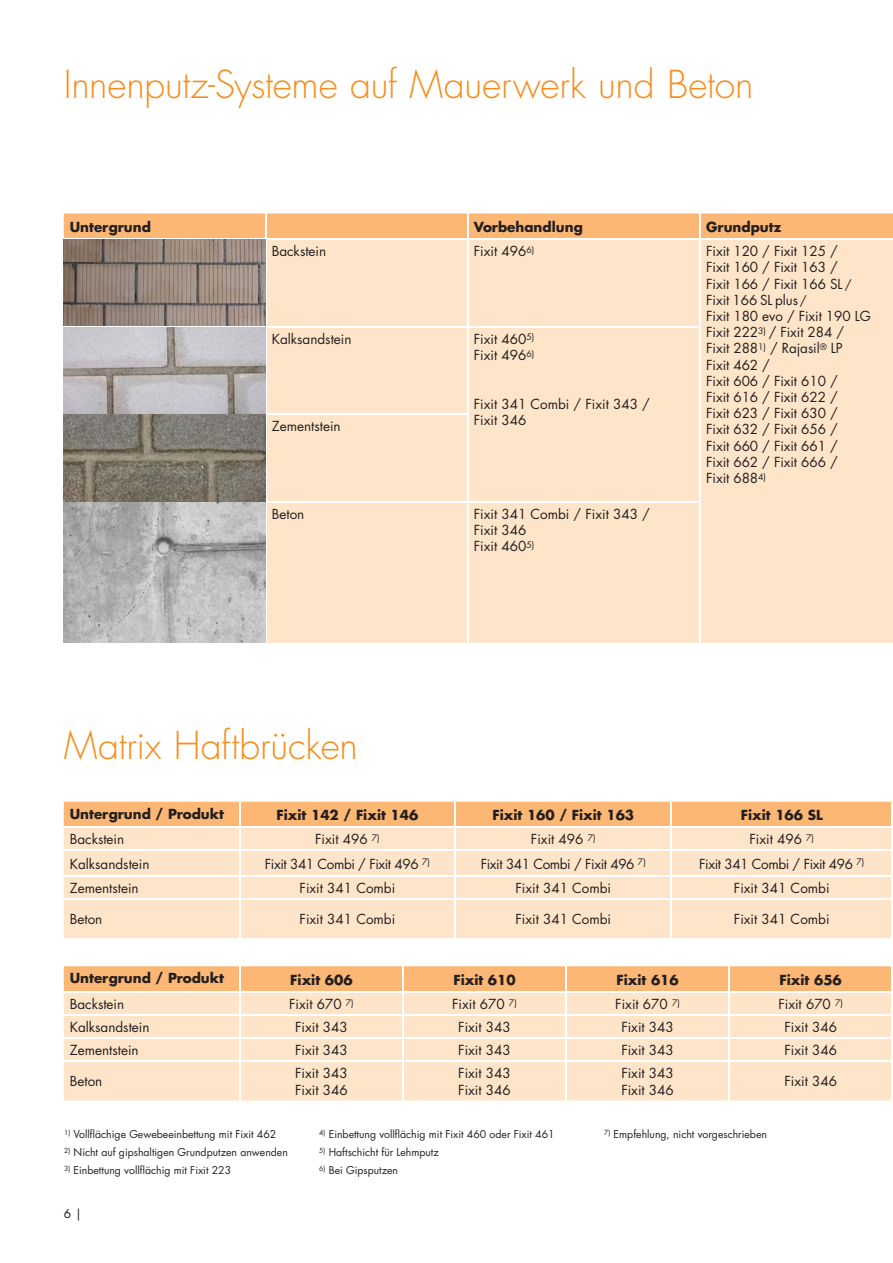
<style>
.page{position:relative;width:893px;height:1263px;background:#fff}
.page>*{position:absolute;margin:0;border:0;box-sizing:border-box;transform-origin:0 0}
.t1{font:300 37.5px "Futura Std";letter-spacing:-.005em;color:#f68e1e}
.t2{font:13.5px/16.2px "Futura Std";color:#231f20}
.t3{font:700 13.5px "Futura Std";color:#231f20}
.t4{font:13.5px "Futura Std";letter-spacing:-.03em;color:#231f20}
.t5{font:12px "Futura Std";color:#231f20}
.t6{font:10.5px "Futura Std";color:#231f20}
.s1{font-size:12px}
</style>
<div class="page">
<div style="left:267px;top:240px;width:626px;height:403px;background:#fee5c9"></div>
<hr style="left:467px;top:240px;width:1px;height:86px;background:#fff">
<hr style="left:699px;top:240px;width:2px;height:86px;background:#fff">
<hr style="left:266px;top:326px;width:202px;height:1px;background:#fff">
<hr style="left:468px;top:326px;width:233px;height:1px;background:#fff">
<hr style="left:467px;top:327px;width:1px;height:86px;background:#fff">
<hr style="left:699px;top:327px;width:2px;height:87px;background:#fff">
<hr style="left:699px;top:414px;width:2px;height:87px;background:#fff">
<hr style="left:266px;top:413px;width:202px;height:2px;background:#fff">
<hr style="left:467px;top:415px;width:1px;height:86px;background:#fff">
<hr style="left:266px;top:501px;width:202px;height:1px;background:#fff">
<hr style="left:468px;top:501px;width:233px;height:1px;background:#fff">
<hr style="left:467px;top:502px;width:1px;height:141px;background:#fff">
<hr style="left:699px;top:502px;width:2px;height:141px;background:#fff">
<div style="left:64px;top:213px;width:829px;height:25px;background:#fbb773"></div>
<hr style="left:699px;top:213px;width:2px;height:25px;background:#fff">
<img style="left:64px;top:240px;width:201px;height:173px">
<img style="left:64px;top:415px;width:201px;height:228px">
<div style="left:64px;top:900px;width:827px;height:38px;background:#fee5c9"></div>
<hr style="left:239px;top:899px;width:1px;height:39px;background:#fff">
<hr style="left:455px;top:899px;width:1px;height:39px;background:#fff">
<hr style="left:670px;top:899px;width:2px;height:39px;background:#fff">
<svg style="left:64px;top:802px;width:827px;height:96px;background:#fddbb7"></svg>
<div style="left:64px;top:993px;width:827px;height:107px;background:#fee5c9"></div>
<hr style="left:402px;top:992px;width:2px;height:22px;background:#fff">
<hr style="left:565px;top:992px;width:2px;height:22px;background:#fff">
<hr style="left:728px;top:992px;width:2px;height:22px;background:#fff">
<div style="left:64px;top:966px;width:827px;height:25px;background:#fbb773"></div>
<hr style="left:240px;top:1014px;width:163px;height:2px;background:#fff">
<hr style="left:403px;top:1014px;width:163px;height:2px;background:#fff">
<hr style="left:402px;top:1016px;width:2px;height:21px;background:#fff">
<hr style="left:566px;top:1014px;width:163px;height:2px;background:#fff">
<hr style="left:565px;top:1016px;width:2px;height:21px;background:#fff">
<hr style="left:729px;top:1014px;width:163px;height:2px;background:#fff">
<hr style="left:728px;top:1016px;width:2px;height:21px;background:#fff">
<hr style="left:240px;top:1037px;width:163px;height:2px;background:#fff">
<hr style="left:403px;top:1037px;width:163px;height:2px;background:#fff">
<hr style="left:402px;top:1039px;width:2px;height:21px;background:#fff">
<hr style="left:566px;top:1037px;width:163px;height:2px;background:#fff">
<hr style="left:565px;top:1039px;width:2px;height:21px;background:#fff">
<hr style="left:729px;top:1037px;width:163px;height:2px;background:#fff">
<hr style="left:728px;top:1039px;width:2px;height:21px;background:#fff">
<hr style="left:240px;top:1060px;width:163px;height:2px;background:#fff">
<hr style="left:403px;top:1060px;width:163px;height:2px;background:#fff">
<hr style="left:402px;top:1062px;width:2px;height:38px;background:#fff">
<hr style="left:566px;top:1060px;width:163px;height:2px;background:#fff">
<hr style="left:565px;top:1062px;width:2px;height:38px;background:#fff">
<hr style="left:729px;top:1060px;width:163px;height:2px;background:#fff">
<hr style="left:728px;top:1062px;width:2px;height:38px;background:#fff">
<hr style="left:239px;top:992px;width:2px;height:22px;background:#fff">
<hr style="left:64px;top:1014px;width:176px;height:2px;background:#fff">
<hr style="left:239px;top:1016px;width:2px;height:21px;background:#fff">
<hr style="left:64px;top:1037px;width:176px;height:2px;background:#fff">
<hr style="left:239px;top:1039px;width:2px;height:21px;background:#fff">
<hr style="left:64px;top:1060px;width:176px;height:2px;background:#fff">
<hr style="left:239px;top:1062px;width:2px;height:38px;background:#fff">
<h1 class="t1" style="left:64px;top:61px;width:691px">Innenputz-Systeme auf Mauerwerk und Beton</h1>
<p class="t3" style="left:70px;top:218px;width:83px">Untergrund</p>
<p class="t3" style="left:474px;top:218px;width:111px">Vorbehandlung</p>
<p class="t3" style="left:706px;top:218px;width:77px">Grundputz</p>
<p class="t2" style="left:272px;top:243px;width:56px">Backstein</p>
<p class="t2" style="left:474px;top:243px;width:62px">Fixit 496<sup>6)</sup></p>
<p class="t2" style="left:706px;top:243px;width:166px">Fixit 120 / Fixit 125 /<br>Fixit 160 / Fixit 163 /<br>Fixit 166 / Fixit 166 SL <span class="s1">/<br></span>Fixit 166 SL plus <span class="s1">/<br></span>Fixit 180 evo / Fixit 190 LG<br>Fixit 222<sup>3)</sup> / Fixit 284 /<br>Fixit 288<sup>1)</sup> / Rajasil<sup>®</sup> LP<br>Fixit 462 /<br>Fixit 606 / Fixit 610 /<br>Fixit 616 / Fixit 622 /<br>Fixit 623 / Fixit 630 /<br>Fixit 632 / Fixit 656 /<br>Fixit 660 / Fixit 661 /<br>Fixit 662 / Fixit 666 /<br>Fixit 688<sup>4)</sup></p>
<p class="t2" style="left:272px;top:331px;width:81px">Kalksandstein</p>
<p class="t2" style="left:474px;top:331px;width:62px">Fixit 460<sup>5)<br></sup>Fixit 496<sup>6)</sup></p>
<p class="t2" style="left:474px;top:396px;width:178px">Fixit 341 Combi / Fixit 343 /<br>Fixit 346</p>
<p class="t2" style="left:272px;top:418px;width:70px">Zementstein</p>
<p class="t2" style="left:272px;top:506px;width:34px">Beton</p>
<p class="t2" style="left:474px;top:506px;width:178px">Fixit 341 Combi / Fixit 343 /<br>Fixit 346<br>Fixit 460<sup>5)</sup></p>
<h1 class="t1" style="left:64px;top:722px;width:296px">Matrix Haftbrücken</h1>
<p class="t3" style="left:70px;top:805px;width:156px">Untergrund / Produkt</p>
<p class="t3" style="left:277px;top:806px;width:143px">Fixit 142 / Fixit 146</p>
<p class="t3" style="left:492px;top:806px;width:143px">Fixit 160 / Fixit 163</p>
<p class="t3" style="left:741px;top:806px;width:83px">Fixit 166 SL</p>
<p class="t2" style="left:70px;top:831px;width:56px">Backstein</p>
<p class="t2" style="left:315px;top:831px;width:66px">Fixit 496 <sup>7)</sup></p>
<p class="t2" style="left:531px;top:831px;width:66px">Fixit 496 <sup>7)</sup></p>
<p class="t2" style="left:749px;top:831px;width:66px">Fixit 496 <sup>7)</sup></p>
<p class="t2" style="left:70px;top:856px;width:81px">Kalksandstein</p>
<p class="t4" style="left:265px;top:855px;width:167px">Fixit 341 Combi / Fixit 496 <sup>7)</sup></p>
<p class="t4" style="left:481px;top:855px;width:167px">Fixit 341 Combi / Fixit 496 <sup>7)</sup></p>
<p class="t4" style="left:699px;top:855px;width:167px">Fixit 341 Combi / Fixit 496 <sup>7)</sup></p>
<p class="t2" style="left:70px;top:880px;width:70px">Zementstein</p>
<p class="t2" style="left:300px;top:880px;width:97px">Fixit 341 Combi</p>
<p class="t2" style="left:515px;top:880px;width:97px">Fixit 341 Combi</p>
<p class="t2" style="left:734px;top:880px;width:97px">Fixit 341 Combi</p>
<p class="t2" style="left:70px;top:911px;width:34px">Beton</p>
<p class="t2" style="left:300px;top:911px;width:97px">Fixit 341 Combi</p>
<p class="t2" style="left:515px;top:911px;width:97px">Fixit 341 Combi</p>
<p class="t2" style="left:734px;top:911px;width:97px">Fixit 341 Combi</p>
<p class="t3" style="left:70px;top:969px;width:156px">Untergrund / Produkt</p>
<p class="t3" style="left:290px;top:970px;width:64px">Fixit 606</p>
<p class="t3" style="left:453px;top:970px;width:64px">Fixit 610</p>
<p class="t3" style="left:616px;top:970px;width:64px">Fixit 616</p>
<p class="t3" style="left:779px;top:970px;width:64px">Fixit 656</p>
<p class="t2" style="left:70px;top:996px;width:56px">Backstein</p>
<p class="t2" style="left:289px;top:996px;width:66px">Fixit 670 <sup>7)</sup></p>
<p class="t2" style="left:452px;top:996px;width:66px">Fixit 670 <sup>7)</sup></p>
<p class="t2" style="left:615px;top:996px;width:66px">Fixit 670 <sup>7)</sup></p>
<p class="t2" style="left:778px;top:996px;width:66px">Fixit 670 <sup>7)</sup></p>
<p class="t2" style="left:70px;top:1019px;width:81px">Kalksandstein</p>
<p class="t2" style="left:295px;top:1019px;width:54px">Fixit 343</p>
<p class="t2" style="left:458px;top:1019px;width:54px">Fixit 343</p>
<p class="t2" style="left:621px;top:1019px;width:54px">Fixit 343</p>
<p class="t2" style="left:784px;top:1019px;width:54px">Fixit 346</p>
<p class="t2" style="left:70px;top:1042px;width:70px">Zementstein</p>
<p class="t2" style="left:295px;top:1042px;width:54px">Fixit 343</p>
<p class="t2" style="left:458px;top:1042px;width:54px">Fixit 343</p>
<p class="t2" style="left:621px;top:1042px;width:54px">Fixit 343</p>
<p class="t2" style="left:784px;top:1042px;width:54px">Fixit 346</p>
<p class="t2" style="left:70px;top:1073px;width:34px">Beton</p>
<p class="t2" style="left:295px;top:1065px;width:54px">Fixit 343<br>Fixit 346</p>
<p class="t2" style="left:458px;top:1065px;width:54px">Fixit 343<br>Fixit 346</p>
<p class="t2" style="left:621px;top:1065px;width:54px">Fixit 343<br>Fixit 346</p>
<p class="t2" style="left:784px;top:1073px;width:54px">Fixit 346</p>
<p class="t6" style="left:64px;top:1127px;width:214px"><sup>1)</sup> Vollflächige Gewebeeinbettung mit Fixit 462</p>
<p class="t6" style="left:319px;top:1127px;width:237px"><sup>4)</sup> Einbettung vollflächig mit Fixit 460 oder Fixit 461</p>
<p class="t6" style="left:604px;top:1127px;width:164px"><sup>7)</sup> Empfehlung, nicht vorgeschrieben</p>
<p class="t6" style="left:64px;top:1145px;width:225px"><sup>2)</sup> Nicht auf gipshaltigen Grundputzen anwenden</p>
<p class="t6" style="left:319px;top:1145px;width:121px"><sup>5)</sup> Haftschicht für Lehmputz</p>
<p class="t6" style="left:64px;top:1163px;width:169px"><sup>3)</sup> Einbettung vollflächig mit Fixit 223</p>
<p class="t6" style="left:319px;top:1163px;width:80px"><sup>6)</sup> Bei Gipsputzen</p>
<p class="t5" style="left:64px;top:1205px;width:20px">6 |</p>
</div>
